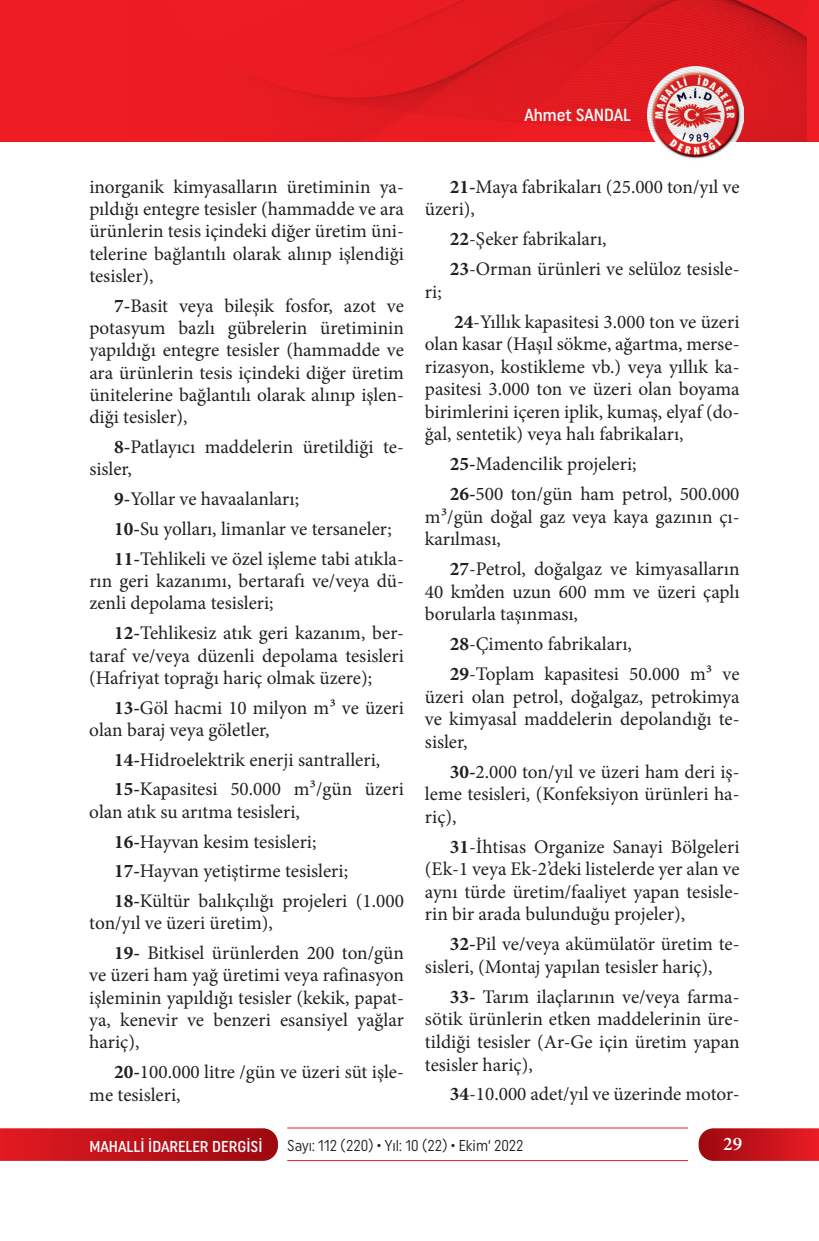
<style>
.page{position:relative;width:819px;height:1241px;background:#fff}
.page>*{position:absolute;margin:0;border:0;box-sizing:border-box;transform-origin:0 0}
.t1{font:19.25px/22.6px "Minion Pro";color:#231f20}
.t2{font:600 19.25px "Minion Pro";color:#fff}
.t3{font:500 17.5px "Uniform Condensed";color:#fff}
.t4{font:15.75px "Uniform Condensed";color:#231f20;scale:.95 1}
.t5{font:500 15.75px "Uniform Condensed";color:#fff}
.s1{font-weight:700}
</style>
<div class="page">
<svg style="left:0;top:1128px;width:278px;height:32px;background:#c1151c"></svg>
<svg style="left:698px;top:1128px;width:121px;height:32px;background:#c61a22"></svg>
<hr style="left:287px;top:1127px;width:401px;height:1px;background:#ee1d23">
<hr style="left:287px;top:1159px;width:401px;height:1px;background:#ee1d23">
<div style="left:0;top:0;width:819px;height:141px;background:#ee1d23"></div>
<img style="left:647px;top:141px;width:96px;height:18px">
<img style="left:256px;top:0;width:550px;height:141px">
<p class="t3" style="left:524px;top:105px;width:108px">Ahmet SANDAL</p>
<p class="t1" style="left:89px;top:175px;width:316px;text-align:justify">inorganik kimyasalların üretiminin ya&shy;pıldığı entegre tesisler (hammadde ve ara ürünlerin tesis içindeki diğer üretim üni&shy;telerine bağlantılı olarak alınıp işlendiği tesisler),</p>
<p class="t1" style="left:89px;top:294px;width:316px;text-align:justify;text-indent:25px"><span class="s1">7-</span>Basit veya bileşik fosfor, azot ve potasyum bazlı gübrelerin üretiminin yapıldığı entegre tesisler (hammadde ve ara ürünlerin tesis içindeki diğer üretim ünitelerine bağlantılı olarak alınıp işlen&shy;diği tesisler),</p>
<p class="t1" style="left:89px;top:436px;width:316px;text-indent:25px"><span class="s1">8-</span>Patlayıcı maddelerin üretildiği te&shy;sisler,</p>
<p class="t1" style="left:114px;top:484px;width:291px;line-height:29.8px"><span class="s1">9-</span>Yollar ve havaalanları;<br><span class="s1">10-</span>Su yolları, limanlar ve tersaneler;<br><span class="s1">11-</span>Tehlikeli ve özel işleme tabi atıkla-</p>
<p class="t1" style="left:89px;top:570px;width:316px">rın geri kazanımı, bertarafı ve/veya dü&shy;zenli depolama tesisleri;</p>
<p class="t1" style="left:89px;top:622px;width:316px;text-align:justify;text-indent:25px"><span class="s1">12-</span>Tehlikesiz atık geri kazanım, ber&shy;taraf ve/veya düzenli depolama tesisleri (Hafriyat toprağı hariç olmak üzere);</p>
<p class="t1" style="left:89px;top:696px;width:316px;text-indent:25px"><span class="s1">13-</span>Göl hacmi 10 milyon m³ ve üzeri olan baraj veya göletler,</p>
<p class="t1" style="left:114px;top:744px;width:291px;line-height:29.8px"><span class="s1">14-</span>Hidroelektrik enerji santralleri,<br><span class="s1">15-</span>Kapasitesi 50.000 m³/gün üzeri</p>
<p class="t1" style="left:114px;top:796px;width:291px;line-height:29.8px;text-indent:-25px">olan atık su arıtma tesisleri,<br><span class="s1">16-</span>Hayvan kesim tesisleri; <span class="s1">17-</span>Hayvan yetiştirme tesisleri; <span class="s1">18-</span>Kültür balıkçılığı projeleri (1.000</p>
<p class="t1" style="left:114px;top:908px;width:291px;line-height:29.8px;text-indent:-25px">ton/yıl ve üzeri üretim),<br><span class="s1">19-</span> Bitkisel ürünlerden 200 ton/gün</p>
<p class="t1" style="left:89px;top:964px;width:316px;text-align:justify">ve üzeri ham yağ üretimi veya rafinasyon işleminin yapıldığı tesisler (kekik, papat&shy;ya, kenevir ve benzeri esansiyel yağlar hariç),</p>
<p class="t1" style="left:89px;top:1060px;width:316px;text-indent:25px"><span class="s1">20-</span>100.000 litre /gün ve üzeri süt işle&shy;me tesisleri,</p>
<p class="t1" style="left:425px;top:175px;width:316px;text-indent:25px"><span class="s1">21-</span>Maya fabrikaları (25.000 ton/yıl ve üzeri),</p>
<p class="t1" style="left:449px;top:224px;width:291px;line-height:29.9px"><span class="s1">22</span>-Şeker fabrikaları,<br><span class="s1">23</span>-Orman ürünleri ve selüloz tesisle-</p>
<p class="t1" style="left:425px;top:280px;width:18px">ri;</p>
<p class="t1" style="left:425px;top:310px;width:316px;text-align:justify;text-indent:29px"><span class="s1">24</span>-Yıllık kapasitesi 3.000 ton ve üzeri olan kasar (Haşıl sökme, ağartma, merse&shy;rizasyon, kostikleme vb.) veya yıllık ka&shy;pasitesi 3.000 ton ve üzeri olan boyama birimlerini içeren iplik, kumaş, elyaf (do&shy;ğal, sentetik) veya halı fabrikaları,</p>
<p class="t1" style="left:449px;top:449px;width:291px;line-height:29.9px"><span class="s1">25-</span>Madencilik projeleri;<br><span class="s1">26-</span>500 ton/gün ham petrol, 500.000</p>
<p class="t1" style="left:425px;top:505px;width:316px">m³/gün doğal gaz veya kaya gazının çı&shy;karılması,</p>
<p class="t1" style="left:425px;top:558px;width:316px;text-align:justify;text-indent:25px"><span class="s1">27</span>-Petrol, doğalgaz ve kimyasalların 40 km’den uzun 600 mm ve üzeri çaplı borularla taşınması,</p>
<p class="t1" style="left:449px;top:629px;width:291px;line-height:29.9px"><span class="s1">28</span>-Çimento fabrikaları,<br><span class="s1">29</span>-Toplam kapasitesi 50.000 m³ ve</p>
<p class="t1" style="left:425px;top:685px;width:316px;text-align:justify">üzeri olan petrol, doğalgaz, petrokimya ve kimyasal maddelerin depolandığı te&shy;sisler,</p>
<p class="t1" style="left:425px;top:760px;width:316px;text-align:justify;text-indent:25px"><span class="s1">30-</span>2.000 ton/yıl ve üzeri ham deri iş&shy;leme tesisleri, (Konfeksiyon ürünleri ha&shy;riç),</p>
<p class="t1" style="left:425px;top:835px;width:316px;text-align:justify;text-indent:25px"><span class="s1">31</span>-İhtisas Organize Sanayi Bölgeleri (Ek-1 veya Ek-2’deki listelerde yer alan ve aynı türde üretim/faaliyet yapan tesisle&shy;rin bir arada bulunduğu projeler),</p>
<p class="t1" style="left:425px;top:932px;width:316px;text-indent:25px"><span class="s1">32-</span>Pil ve/veya akümülatör üretim te&shy;sisleri, (Montaj yapılan tesisler hariç),</p>
<p class="t1" style="left:425px;top:985px;width:316px;text-align:justify;text-indent:25px"><span class="s1">33-</span> Tarım ilaçlarının ve/veya farma&shy;sötik ürünlerin etken maddelerinin üre&shy;tildiği tesisler (Ar-Ge için üretim yapan tesisler hariç),</p>
<p class="t1" style="left:449px;top:1082px;width:291px"><span class="s1">34</span>-10.000 adet/yıl ve üzerinde motor-</p>
<p class="t5" style="left:89px;top:1136px;width:175px">MAHALLİ İDARELER DERGİSİ</p>
<p class="t4" style="left:287px;top:1136px;width:250px">Sayı: 112 (220) • Yıl: 10 (22) • Ekim‘ 2022</p>
<p class="t2" style="left:723px;top:1130px;width:20px">29</p>
</div>
